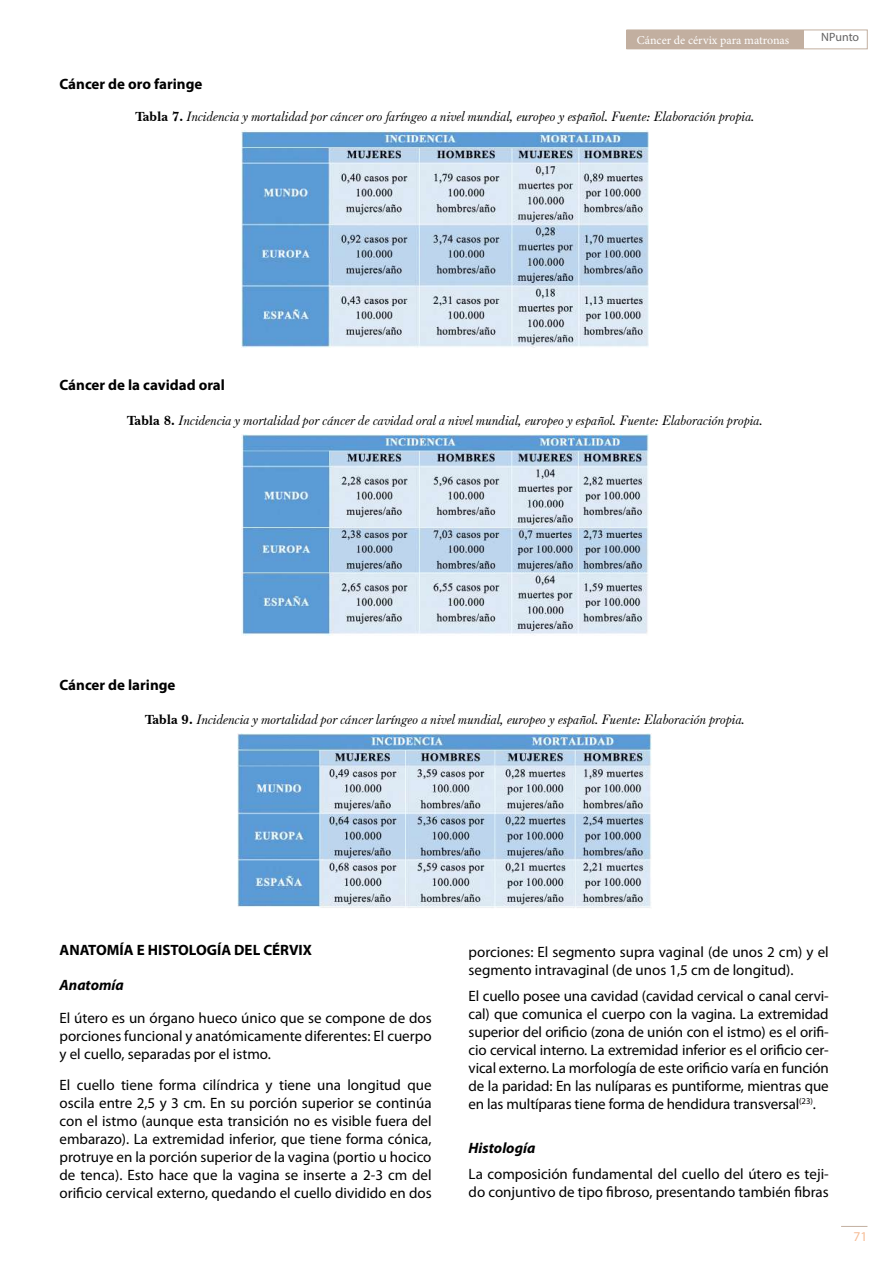
<style>
.page{position:relative;width:893px;height:1263px;background:#fff}
.page>*{position:absolute;margin:0;border:0;box-sizing:border-box;transform-origin:0 0}
.t1{font:15px/18px "Myriad Pro";color:#000;text-align:justify}
.t2{font:700 15px "Myriad Pro";color:#000}
.t3{font:italic 700 15px "Myriad Pro";color:#000}
.t4{font:italic 13.5px "Baskerville F";color:#000}
.t5{font:13.5px "Myriad Pro";color:#f6bc96}
.t6{font:12px "Minion Pro";color:#fff}
.t7{font:12px "Myriad Pro";letter-spacing:-.005em;color:#646363}
.s1{font-family:"Baskerville BT";font-weight:700;font-style:normal}
</style>
<div class="page">
<svg style="left:841px;top:1226px;width:26px;height:1px"></svg>
<div style="left:627px;top:30px;width:240px;height:19px;border:1px solid #c2afa0"></div>
<div style="left:627px;top:30px;width:177px;height:19px;background:#c2afa0"></div>
<img style="left:242px;top:131px;width:406px;height:217px">
<img style="left:242px;top:434px;width:406px;height:202px">
<img style="left:238px;top:733px;width:414px;height:175px">
<p class="t2" style="left:60px;top:75px;width:144px">Cáncer de oro faringe</p>
<p class="t6" style="left:637px;top:32px;width:154px">Cáncer de cérvix para matronas</p>
<p class="t7" style="left:821px;top:30px;width:40px">NPunto</p>
<p class="t4" style="left:135px;top:109px;width:621px"><span class="s1">Tabla 7.</span> Incidencia y mortalidad por cáncer oro faríngeo a nivel mundial, europeo y español. Fuente: Elaboración propia.</p>
<p class="t2" style="left:60px;top:376px;width:167px">Cáncer de la cavidad oral</p>
<p class="t4" style="left:127px;top:413px;width:638px"><span class="s1">Tabla 8.</span> Incidencia y mortalidad por cáncer de cavidad oral a nivel mundial, europeo y español. Fuente: Elaboración propia.</p>
<p class="t2" style="left:60px;top:677px;width:117px">Cáncer de laringe</p>
<p class="t4" style="left:145px;top:712px;width:602px"><span class="s1">Tabla 9.</span> Incidencia y mortalidad por cáncer laríngeo a nivel mundial, europeo y español. Fuente: Elaboración propia.</p>
<p class="t2" style="left:60px;top:942px;width:254px">ANATOMÍA E HISTOLOGÍA DEL CÉRVIX</p>
<p class="t3" style="left:60px;top:977px;width:66px">Anatomía</p>
<p class="t1" style="left:60px;top:1009px;width:374px">El útero es un órgano hueco único que se compone de dos porciones funcional y anatómicamente diferentes: El cuerpo y el cuello, separadas por el istmo.</p>
<p class="t1" style="left:60px;top:1075px;width:374px">El cuello tiene forma cilíndrica y tiene una longitud que oscila entre 2,5 y 3 cm. En su porción superior se continúa con el istmo (aunque esta transición no es visible fuera del embarazo). La extremidad inferior, que tiene forma cónica, protruye en la porción superior de la vagina (portio u hocico de tenca). Esto hace que la vagina se inserte a 2-3 cm del orificio cervical externo, quedando el cuello dividido en dos</p>
<p class="t1" style="left:469px;top:942px;width:362px">porciones: El segmento supra vaginal (de unos 2 cm) y el segmento intravaginal (de unos 1,5 cm de longitud).</p>
<p class="t1" style="left:469px;top:987px;width:362px">El cuello posee una cavidad (cavidad cervical o canal cervi&shy;cal) que comunica el cuerpo con la vagina. La extremidad superior del orificio (zona de unión con el istmo) es el orifi&shy;cio cervical interno. La extremidad inferior es el orificio cer&shy;vical externo. La morfología de este orificio varía en función de la paridad: En las nulíparas es puntiforme, mientras que en las multíparas tiene forma de hendidura transversal<sup>(23)</sup>.</p>
<p class="t3" style="left:469px;top:1139px;width:68px">Histología</p>
<p class="t1" style="left:469px;top:1165px;width:362px">La composición fundamental del cuello del útero es teji&shy;do conjuntivo de tipo fibroso, presentando también fibras</p>
<p class="t5" style="left:854px;top:1228px;width:15px">71</p>
</div>
